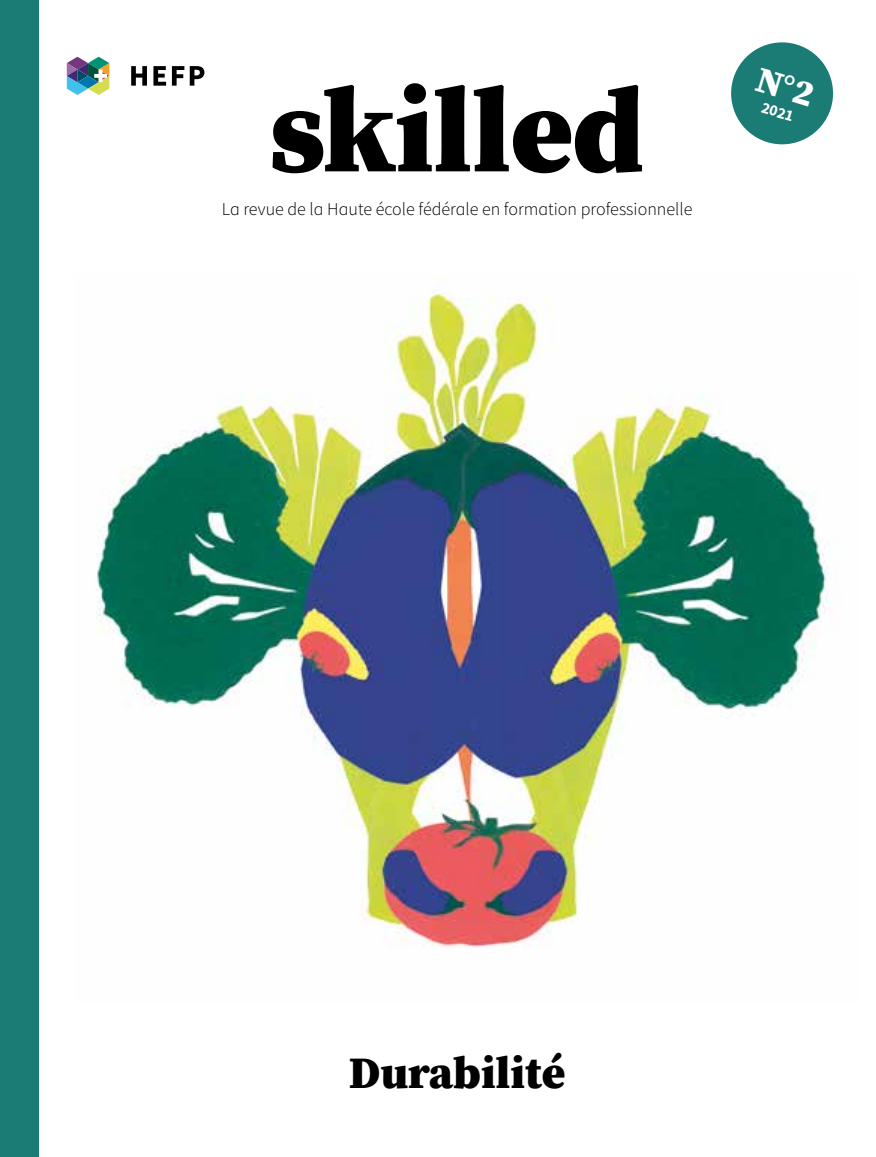
<style>
.page{position:relative;width:876px;height:1157px;background:#fff}
.page>*{position:absolute;margin:0;border:0;box-sizing:border-box;transform-origin:0 0}
.t1{font:900 120px "Source Serif Pro";letter-spacing:-.01em;color:#000}
.H2-Titel-Kurzartikel{font:900 45px "Source Serif Pro";color:#000}
.t2{font:300 18px "Source Sans Pro";color:#000}
.t3{font:700 15.75px "Source Sans Pro";color:#fff}
</style>
<div class="page">
<div style="left:731px;top:42px;width:102px;height:102px;background:#1a7c75;border-radius:50%"></div>
<div style="left:0;top:0;width:38px;height:1157px;background:#1a7c75"></div>
<svg style="left:67px;top:57px;width:42px;height:38px"></svg>
<svg style="left:131px;top:66px;width:16px;height:20px"></svg>
<svg style="left:153px;top:66px;width:13px;height:20px"></svg>
<svg style="left:172px;top:66px;width:12px;height:20px"></svg>
<svg style="left:190px;top:66px;width:14px;height:20px"></svg>
<img style="left:96px;top:276px;width:733px;height:672px">
<p class="t1" style="left:270px;top:47px;width:376px">skilled</p>
<p class="t2" style="left:222px;top:198px;width:472px">La revue de la Haute école fédérale en formation professionnelle</p>
<p class="t3" style="left:765px;top:96px;width:33px;rotate:17deg">2021</p>
<h2 class="H2-Titel-Kurzartikel" style="left:349px;top:1041px;width:218px">Durabilité</h2>
</div>
